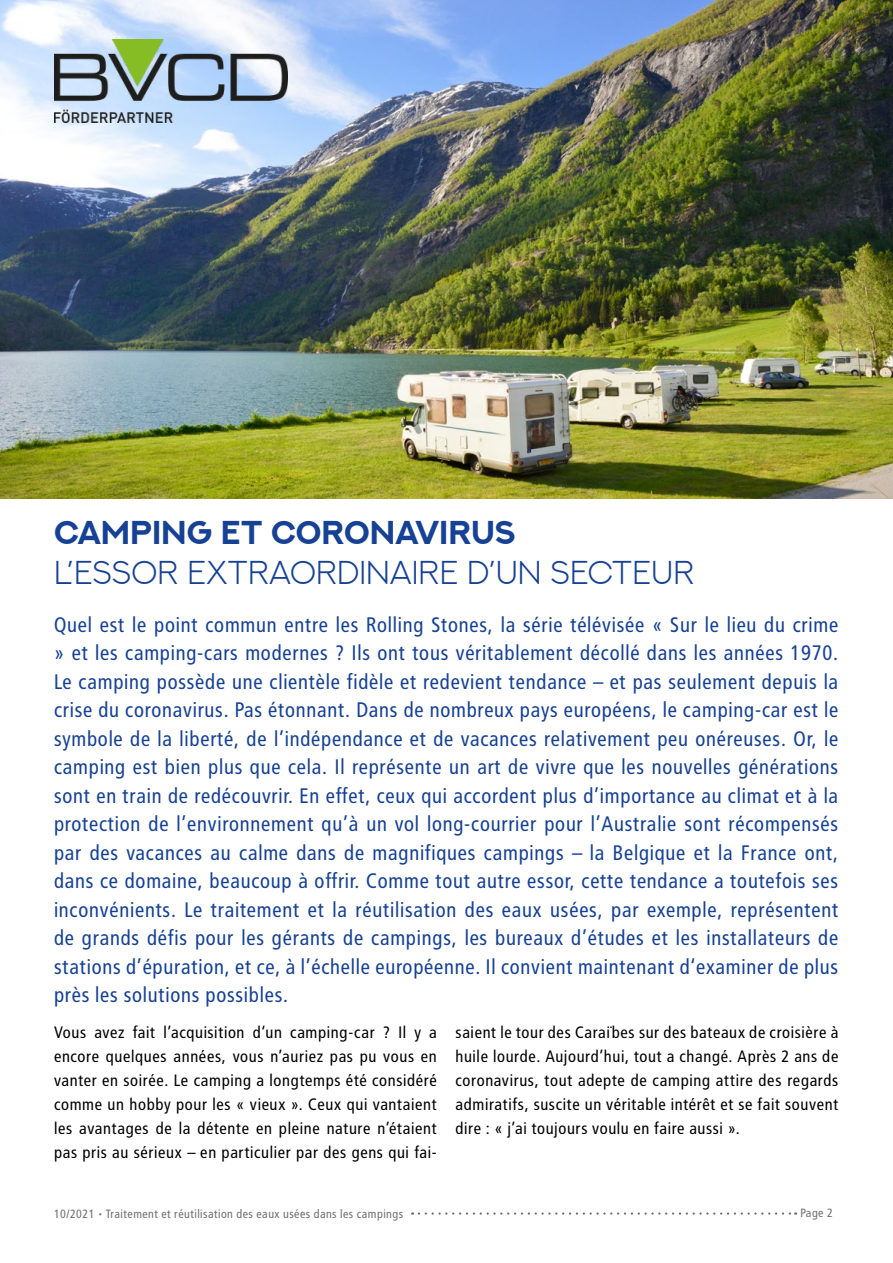
<style>
.page{position:relative;width:893px;height:1263px;background:#fff}
.page>*{position:absolute;margin:0;border:0;box-sizing:border-box;transform-origin:0 0}
.t1{font:300 33px "NEXTART";color:#164194}
.t2{font:700 33px "NEXTART";color:#164194}
.t3{font:21px/28.5px "BVG Normal";color:#164194;text-align:justify}
.t4{font:16.5px/24px "BVG Normal";color:#000;text-align:justify}
.t5{font:12px "BVG Normal";color:#706f6f}
</style>
<div class="page">
<svg style="left:419px;top:1212px;width:377px;height:3px"></svg>
<img style="left:0;top:0;width:893px;height:498px">
<img style="left:54px;top:39px;width:233px;height:84px">
<h1 class="t2" style="left:54px;top:513px;width:463px">CAMPING ET CORONAVIRUS</h1>
<h1 class="t1" style="left:54px;top:553px;width:642px">L’ESSOR EXTRAORDINAIRE D’UN SECTEUR</h1>
<p class="t3" style="left:54px;top:610px;width:787px">Quel est le point commun entre les Rolling Stones, la série télévisée « Sur le lieu du crime » et les camping-cars modernes ? Ils ont tous véritablement décollé dans les années 1970.<br>Le camping possède une clientèle fidèle et redevient tendance – et pas seulement depuis la crise du coronavirus. Pas étonnant. Dans de nombreux pays européens, le camping-car est le symbole de la liberté, de l’indépendance et de vacances relativement peu onéreuses. Or, le camping est bien plus que cela. Il représente un art de vivre que les nouvelles générations sont en train de redécouvrir. En effet, ceux qui accordent plus d’importance au climat et à la protection de l’environnement qu’à un vol long-courrier pour l’Australie sont récompensés par des vacances au calme dans de magnifiques campings – la Belgique et la France ont, dans ce domaine, beaucoup à offrir. Comme tout autre essor, cette tendance a toutefois ses inconvénients. Le traitement et la réutilisation des eaux usées, par exemple, représentent de grands défis pour les gérants de campings, les bureaux d’études et les installateurs de stations d’épuration, et ce, à l’échelle européenne. Il convient maintenant d‘examiner de plus près les solutions possibles.</p>
<p class="t4" style="left:54px;top:1020px;width:385px">Vous avez fait l’acquisition d‘un camping-car ? Il y a encore quelques années, vous n’auriez pas pu vous en vanter en soirée. Le camping a longtemps été considéré comme un hobby pour les « vieux ». Ceux qui vantaient les avantages de la détente en pleine nature n’étaient pas pris au sérieux – en particulier par des gens qui fai-</p>
<p class="t4" style="left:455px;top:1020px;width:385px">saient le tour des Caraïbes sur des bateaux de croisière à huile lourde. Aujourd’hui, tout a changé. Après 2 ans de coronavirus, tout adepte de camping attire des regards admiratifs, suscite un véritable intérêt et se fait souvent dire : « j’ai toujours voulu en faire aussi ».</p>
<p class="t5" style="left:54px;top:1207px;width:351px">10/2021 • Traitement et réutilisation des eaux usées dans les campings</p>
<p class="t5" style="left:800px;top:1206px;width:34px">Page 2</p>
</div>
